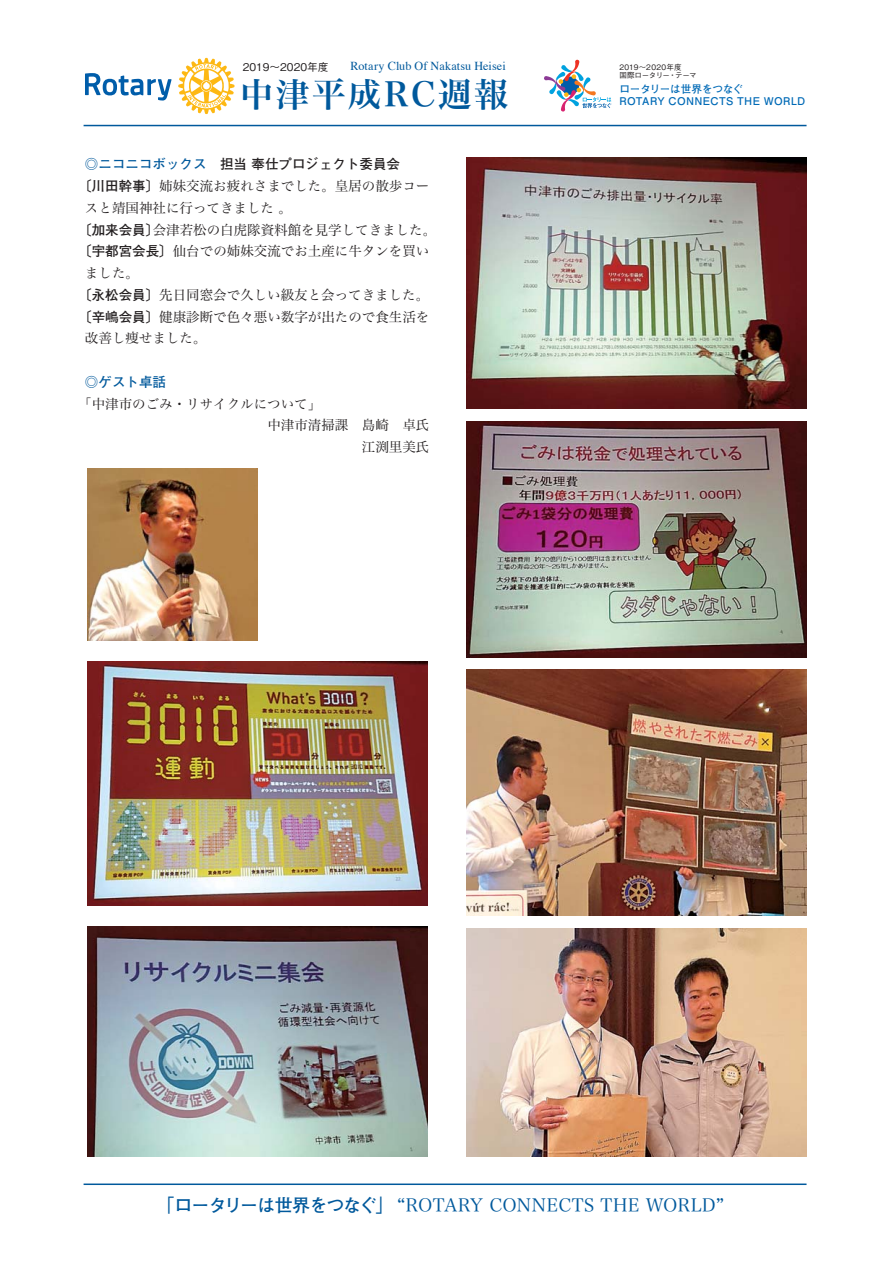
<style>
.page{position:relative;width:893px;height:1263px;background:#fff}
.page>*{position:absolute;margin:0;border:0;box-sizing:border-box;transform-origin:0 0}
.t1{font:33.45px "Hiragino Serif Pr 6 N W6 90 msp RKSJ H";letter-spacing:.075em;color:#00599c}
.t2{font:18px "Hiragino Serif Pr 6 N W3 90 msp RKSJ H";letter-spacing:.025em;color:#00599c}
.t3{font:13.5px/21.8px "Hiragino Serif Pr 6 N W3 90 msp RKSJ H";color:#231f20}
.t4{font:13.5px "Futo Go B101 Pr 6 N Bold 90 msp RKSJ H";color:#231f20}
.t5{font:13.5px "Futo Go B101 Pr 6 N Bold 90 msp RKSJ H";color:#00599c}
.t6{font:12.15px "Times";letter-spacing:.005em;color:#00599c}
.t7{font:10.65px "Futo Go B101 Pr 6 N Bold 90 msp RKSJ H";letter-spacing:.02em;color:#006ab6}
.t8{font:10.65px "Futo Go B101 Pr 6 N Bold 90 msp RKSJ H";letter-spacing:-.035em;color:#006ab6}
.t9{font:10.65px "Gothic BBB Pr 6 N Medium 90 msp RKSJ H";color:#231f20}
.t10{font:7.5px/8.6px "Gothic BBB Pr 6 N Medium 90 msp RKSJ H";color:#231f20}
.s1{color:#00599c}
.s2{font-family:"Futo Go B101 Pr 6 N Bold 90 msp RKSJ H"}
</style>
<div class="page">
<hr style="left:84px;top:125px;width:722px;height:1px;background:#00599c">
<hr style="left:84px;top:1184px;width:722px;height:1px;background:#00599c">
<svg style="left:85px;top:73px;width:87px;height:28px"></svg>
<svg style="left:178px;top:58px;width:56px;height:56px"></svg>
<svg style="left:544px;top:59px;width:67px;height:53px"></svg>
<img style="left:87px;top:469px;width:170px;height:172px">
<img style="left:87px;top:662px;width:340px;height:243px">
<img style="left:87px;top:926px;width:340px;height:231px">
<img style="left:466px;top:157px;width:340px;height:252px">
<img style="left:466px;top:422px;width:340px;height:235px">
<img style="left:466px;top:670px;width:340px;height:246px">
<img style="left:466px;top:928px;width:340px;height:229px">
<p class="t9" style="left:243px;top:63px;width:87px">2019～2020年度</p>
<p class="t10" style="left:619px;top:63px;width:79px">2019～2020年度<br>国際ロータリー・テーマ</p>
<p class="t8" style="left:619px;top:85px;width:125px">ロータリーは世界をつなぐ</p>
<p class="t6" style="left:350px;top:61px;width:157px">Rotary Club Of Nakatsu Heisei</p>
<h1 class="t1" style="left:240px;top:81px;width:269px">中津平成RC週報</h1>
<p class="t7" style="left:619px;top:97px;width:187px">ROTARY CONNECTS THE WORLD</p>
<p class="t4" style="left:85px;top:159px;width:316px"><span class="s1">◎ニコニコボックス</span>　担当 奉仕プロジェクト委員会</p>
<p class="t3" style="left:85px;top:177px;width:353px"><span class="s2">[川田幹事〕</span>姉妹交流お疲れさまでした。皇居の散歩コースと靖国神社に行ってきました 。<br><span class="s2">[加来会員〕</span>会津若松の白虎隊資料館を見学してきました。<span class="s2">[宇都宮会長〕</span>仙台での姉妹交流でお土産に牛タンを買いました。<br><span class="s2">[永松会員〕</span>先日同窓会で久しい級友と会ってきました。<span class="s2">[辛嶋会員〕</span>健康診断で色々悪い数字が出たので食生活を改善し痩せました。</p>
<p class="t5" style="left:85px;top:377px;width:82px">◎ゲスト卓話</p>
<p class="t3" style="left:78px;top:394px;width:244px">「中津市のごみ・リサイクルについて」</p>
<p class="t3" style="left:267px;top:416px;width:163px">中津市清掃課　島崎　卓氏</p>
<p class="t3" style="left:362px;top:438px;width:69px">江渕里美氏</p>
<h2 class="t2" style="left:156px;top:1199px;width:570px"><span class="s2">「ロータリーは世界をつなぐ」</span> “ROTARY CONNECTS THE WORLD”</h2>
</div>
